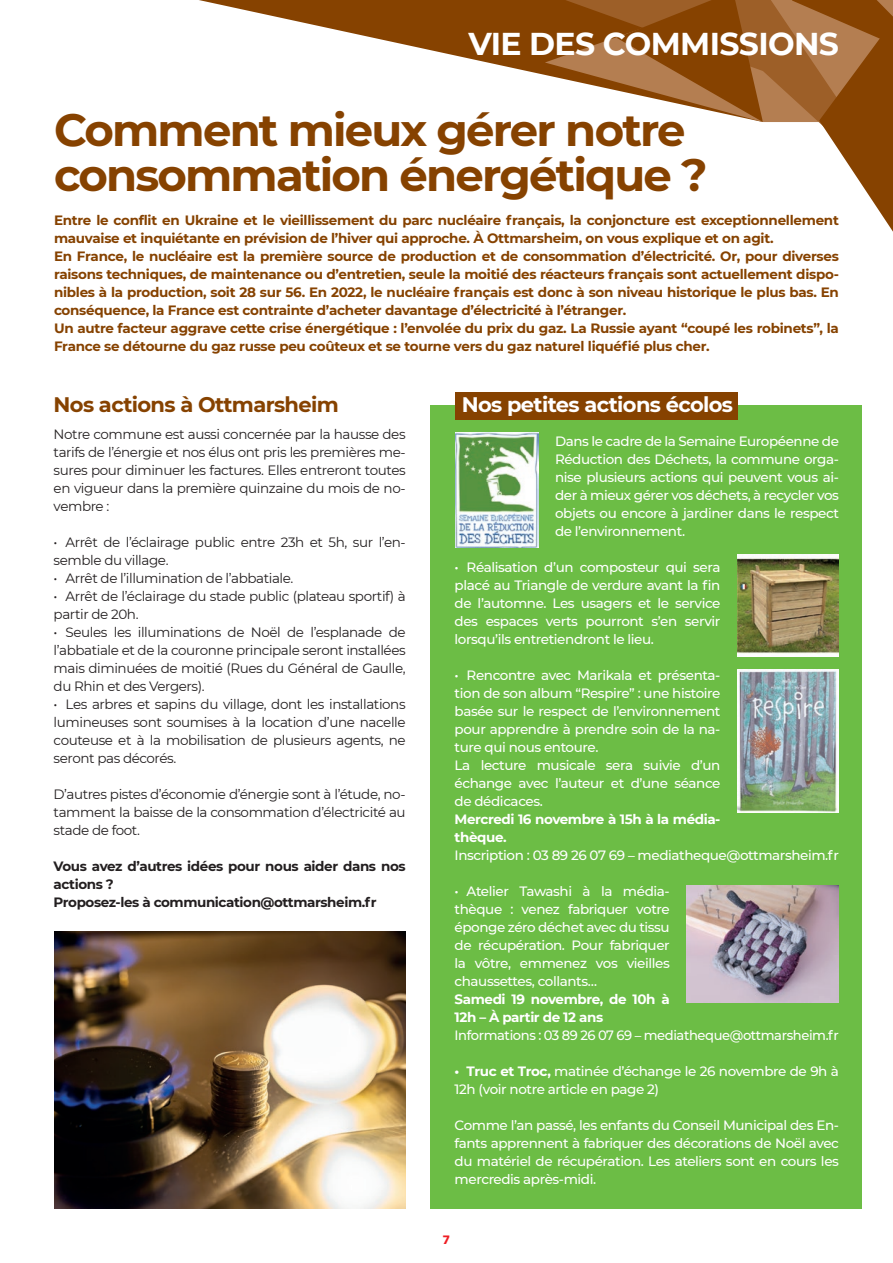
<style>
.page{position:relative;width:893px;height:1263px;background:#fff}
.page>*{position:absolute;margin:0;border:0;box-sizing:border-box;transform-origin:0 0}
.t1{font:700 45px/45px "Montserrat";letter-spacing:-.04em;color:#864200}
.t2{font:700 31.5px "Montserrat";letter-spacing:-.02em;color:#fff}
.t3{font:700 21px "Montserrat";letter-spacing:-.03em;color:#fff}
.t4{font:700 21px "Montserrat";letter-spacing:-.03em;color:#864200}
.t5{font:500 13.5px/18px "Montserrat";letter-spacing:-.03em;color:#fff;text-align:justify}
.t6{font:13.5px/18px "Montserrat";letter-spacing:-.03em;color:#231f20;text-align:justify}
.t7{font:700 13.5px/18px "Montserrat";letter-spacing:-.02em;color:#864200}
.t8{font:700 13.5px/18px "Montserrat";letter-spacing:-.03em;color:#231f20}
.t9{font:700 13.5px/18px "Montserrat";letter-spacing:-.03em;color:#fff}
.t10{font:700 12px "Avenir Next LT Pro";color:#ee1d23}
.s1{font-weight:700}
</style>
<div class="page">
<div style="left:431px;top:405px;width:431px;height:804px;background:#6cbd45"></div>
<svg style="left:199px;top:0;width:346px;height:75px"></svg>
<svg style="left:545px;top:0;width:348px;height:232px"></svg>
<img style="left:54px;top:931px;width:352px;height:278px">
<img style="left:455px;top:433px;width:83px;height:114px">
<img style="left:737px;top:555px;width:102px;height:101px">
<img style="left:737px;top:670px;width:102px;height:142px">
<img style="left:687px;top:885px;width:152px;height:117px">
<div style="left:455px;top:392px;width:282px;height:28px;background:#864200"></div>
<h2 class="t2" style="left:468px;top:21px;width:372px">VIE DES COMMISSIONS</h2>
<h1 class="t1" style="left:54px;top:105px;width:655px">Comment mieux gérer notre consommation énergétique ?</h1>
<p class="t7" style="left:54px;top:210px;width:786px">Entre le conflit en Ukraine et le vieillissement du parc nucléaire français, la conjoncture est exceptionnellement mauvaise et inquiétante en prévision de l’hiver qui approche. À Ottmarsheim, on vous explique et on agit.<br>En France, le nucléaire est la première source de production et de consommation d’électricité. Or, pour diverses raisons techniques, de maintenance ou d’entretien, seule la moitié des réacteurs français sont actuellement dispo&shy;nibles à la production, soit 28 sur 56. En 2022, le nucléaire français est donc à son niveau historique le plus bas. En conséquence, la France est contrainte d’acheter davantage d’électricité à l’étranger.<br>Un autre facteur aggrave cette crise énergétique : l’envolée du prix du gaz. La Russie ayant “coupé les robinets”, la France se détourne du gaz russe peu coûteux et se tourne vers du gaz naturel liquéfié plus cher.</p>
<h3 class="t4" style="left:54px;top:390px;width:287px">Nos actions à Ottmarsheim</h3>
<p class="t6" style="left:54px;top:425px;width:354px">Notre commune est aussi concernée par la hausse des tarifs de l’énergie et nos élus ont pris les premières me&shy;sures pour diminuer les factures. Elles entreront toutes en vigueur dans la première quinzaine du mois de no&shy;vembre :</p>
<p class="t6" style="left:54px;top:533px;width:354px">• Arrêt de l’éclairage public entre 23h et 5h, sur l’en&shy;semble du village.</p>
<p class="t6" style="left:54px;top:569px;width:241px">• Arrêt de l’illumination de l’abbatiale.</p>
<p class="t6" style="left:54px;top:587px;width:353px">• Arrêt de l’éclairage du stade public (plateau sportif) à partir de 20h.</p>
<p class="t6" style="left:54px;top:623px;width:354px">• Seules les illuminations de Noël de l’esplanade de l’abbatiale et de la couronne principale seront installées mais diminuées de moitié (Rues du Général de Gaulle, du Rhin et des Vergers).</p>
<p class="t6" style="left:54px;top:695px;width:354px">• Les arbres et sapins du village, dont les installations lumineuses sont soumises à la location d’une nacelle couteuse et à la mobilisation de plusieurs agents, ne seront pas décorés.</p>
<p class="t6" style="left:54px;top:785px;width:354px">D’autres pistes d’économie d’énergie sont à l’étude, no&shy;tamment la baisse de la consommation d’électricité au stade de foot.</p>
<p class="t8" style="left:54px;top:857px;width:354px">Vous avez d’autres idées pour nous aider dans nos actions ?<br>Proposez-les à communication@ottmarsheim.fr</p>
<h3 class="t3" style="left:462px;top:390px;width:273px">Nos petites actions écolos</h3>
<p class="t5" style="left:555px;top:431px;width:285px">Dans le cadre de la Semaine Européenne de Réduction des Déchets, la commune orga&shy;nise plusieurs actions qui peuvent vous ai&shy;der à mieux gérer vos déchets, à recycler vos objets ou encore à jardiner dans le respect de l’environnement.</p>
<p class="t5" style="left:455px;top:557px;width:267px">• Réalisation d’un composteur qui sera placé au Triangle de verdure avant la fin de l’automne. Les usagers et le service des espaces verts pourront s’en servir lorsqu’ils entretiendront le lieu.</p>
<p class="t5" style="left:455px;top:665px;width:267px;text-align:left">• Rencontre avec Marikala et présenta&shy;tion de son album “Respire” : une histoire basée sur le respect de l’environnement pour apprendre à prendre soin de la na&shy;ture qui nous entoure.<br>La lecture musicale sera suivie d’un échange avec l’auteur et d’une séance de dédicaces.</p>
<p class="t9" style="left:455px;top:809px;width:267px">Mercredi 16 novembre à 15h à la média&shy;thèque.</p>
<p class="t5" style="left:455px;top:845px;width:386px">Inscription : 03 89 26 07 69 – mediatheque@ottmarsheim.fr</p>
<p class="t5" style="left:455px;top:881px;width:217px">• Atelier Tawashi à la média&shy;thèque : venez fabriquer votre éponge zéro déchet avec du tissu de récupération. Pour fabriquer la vôtre, emmenez vos vieilles chaussettes, collants…</p>
<p class="t9" style="left:455px;top:989px;width:217px">Samedi 19 novembre, de 10h à<br>12h – À partir de 12 ans</p>
<p class="t5" style="left:455px;top:1025px;width:386px">Informations : 03 89 26 07 69 – mediatheque@ottmarsheim.fr</p>
<p class="t5" style="left:455px;top:1061px;width:386px"><span class="s1">• Truc et Troc,</span> matinée d’échange le 26 novembre de 9h à<br>12h (voir notre article en page 2)</p>
<p class="t5" style="left:455px;top:1115px;width:386px">Comme l’an passé, les enfants du Conseil Municipal des En&shy;fants apprennent à fabriquer des décorations de Noël avec du matériel de récupération. Les ateliers sont en cours les mercredis après-midi.</p>
<p class="t10" style="left:442px;top:1232px;width:9px">7</p>
</div>
